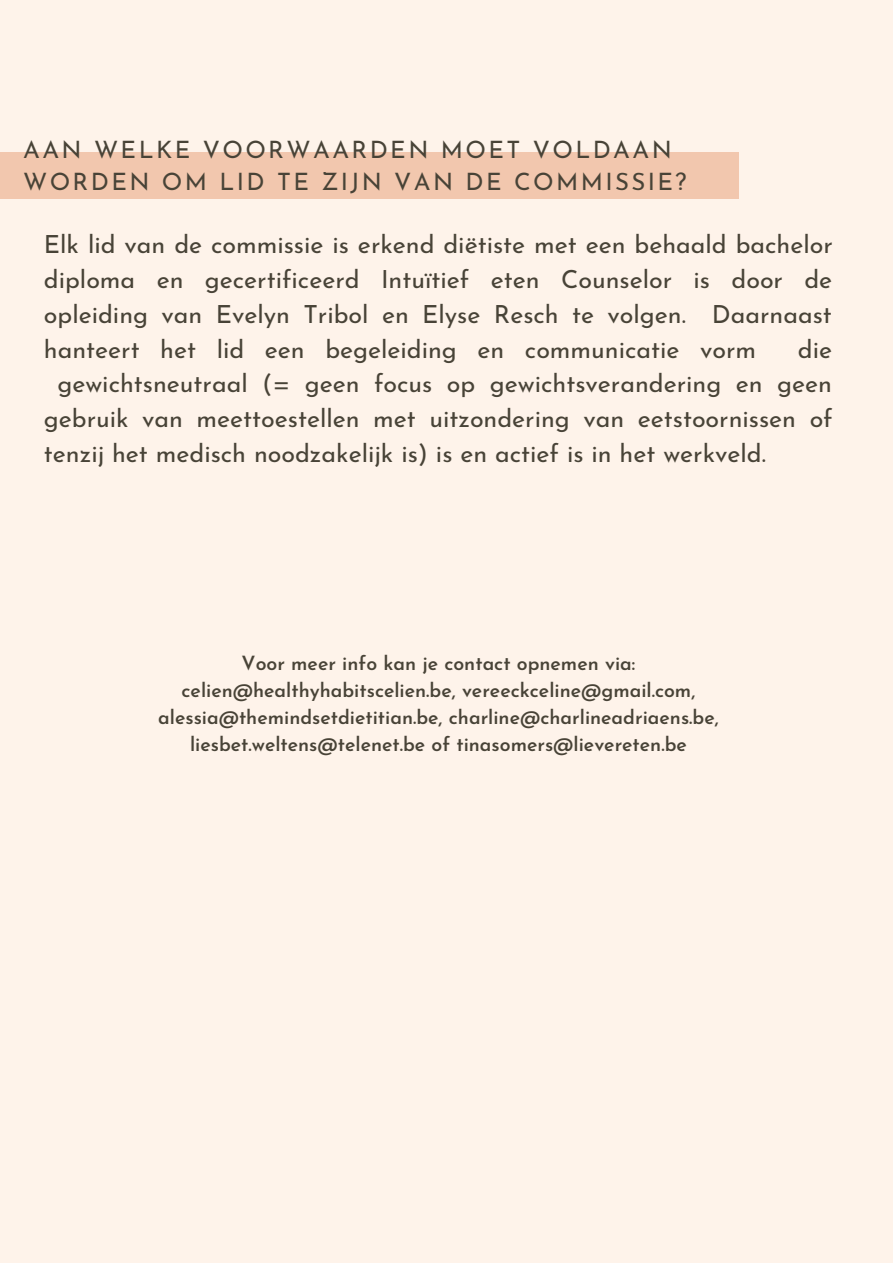
<style>
.page{position:relative;width:893px;height:1264px;background:#fff}
.page>*{position:absolute;margin:0;border:0;box-sizing:border-box;transform-origin:0 0}
.t1{font:25.05px/34.8px "Josefin Sans";color:#484337;text-align:justify}
.t2{font:24px/32.5px "Josefin Sans";letter-spacing:.1em;color:#484337}
.t3{font:600 19.5px/27px "Josefin Sans";color:#484337;text-align:center}
</style>
<div class="page">
<div style="left:0;top:0;width:892px;height:1262px;background:#fef3ea"></div>
<div style="left:0;top:152px;width:739px;height:31px;background:#f2c7ae"></div>
<div style="left:0;top:168px;width:739px;height:31px;background:#f2c7ae"></div>
<p class="t2" style="left:23px;top:135px;width:665px">AAN WELKE VOORWAARDEN MOET VOLDAAN<br>WORDEN OM LID TE ZIJN VAN DE COMMISSIE?</p>
<p class="t1" style="left:44px;top:229px;width:790px">Elk lid van de commissie is erkend diëtiste met een behaald bachelor diploma en gecertificeerd Intuïtief eten Counselor is door de opleiding van Evelyn Tribol en Elyse Resch te volgen. Daarnaast hanteert het lid een begeleiding en communicatie vorm</p>
<p class="t1" style="left:797px;top:334px;width:36px">die</p>
<p class="t1" style="left:57px;top:369px;width:776px">gewichtsneutraal (= geen focus op gewichtsverandering en geen</p>
<p class="t1" style="left:44px;top:403px;width:790px">gebruik van meettoestellen met uitzondering van eetstoornissen of</p>
<p class="t1" style="left:44px;top:438px;width:723px">tenzij het medisch noodzakelijk is) is en actief is in het werkveld.</p>
<p class="t3" style="left:158px;top:651px;width:562px">Voor meer info kan je contact opnemen via: celien@healthyhabitscelien.be, vereeckceline@gmail.com, alessia@themindsetdietitian.be, charline@charlineadriaens.be, liesbet.weltens@telenet.be of tinasomers@lievereten.be</p>
</div>
